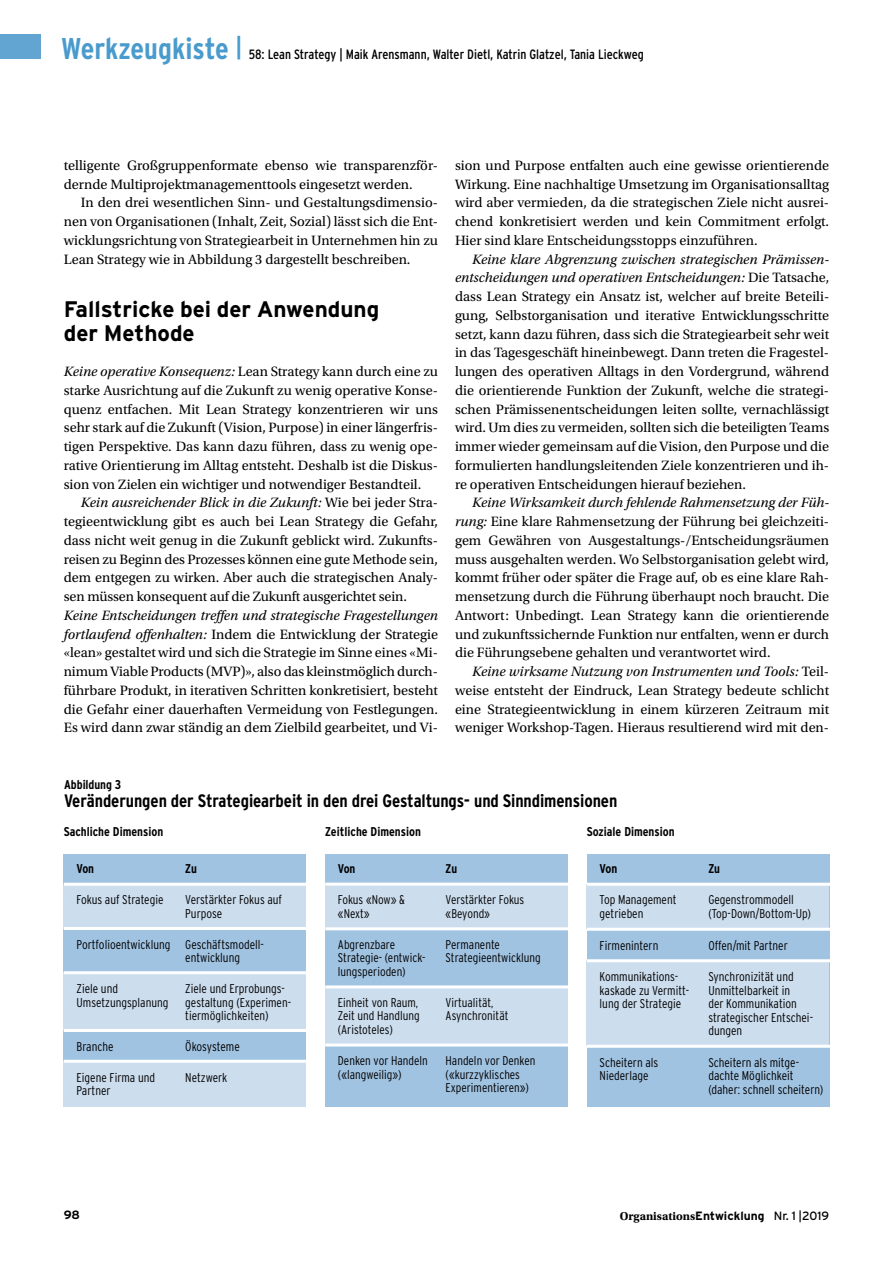
<style>
.page{position:relative;width:893px;height:1263px;background:#fff}
.page>*{position:absolute;margin:0;border:0;box-sizing:border-box;transform-origin:0 0}
.t1{font:700 22.5px/24px "Interstate";color:#000}
.t2{font:700 condensed 18px "Interstate";letter-spacing:-.005em;color:#000}
.t3{font:14.25px/18.8px "Utopia Std";color:#000;text-align:justify}
.t4{font:condensed 13.5px "Interstate";color:#000}
.t5{font:300 condensed 12.75px/13.5px "Interstate";color:#000}
.t6{font:700 condensed 12.75px "Interstate";color:#000}
.t7{font:300 condensed 12.6px/13.4px "Interstate";color:#000}
.t8{font:700 condensed 12.6px "Interstate";color:#000}
.t9{font:700 12px "Utopia Std";color:#000}
.t10{font:700 12px "Interstate";color:#000}
.s1{font-weight:700;font-size:30px;color:#4a9bcd}
.s2{font-style:italic}
.s3{font-family:"Interstate"}
.s4{font-family:"Interstate";font-weight:400}
</style>
<div class="page">
<div style="left:0;top:35px;width:41px;height:24px;background:#62a4d2"></div>
<div style="left:64px;top:854px;width:242px;height:252px;background:#a1c3e2"></div>
<div style="left:325px;top:854px;width:243px;height:252px;background:#a1c3e2"></div>
<div style="left:587px;top:854px;width:242px;height:252px;background:#a1c3e2"></div>
<div style="left:64px;top:885px;width:242px;height:43px;background:#cde"></div>
<div style="left:325px;top:885px;width:243px;height:44px;background:#cde"></div>
<div style="left:587px;top:885px;width:242px;height:44px;background:#cde"></div>
<div style="left:64px;top:972px;width:242px;height:58px;background:#cde"></div>
<div style="left:325px;top:987px;width:243px;height:58px;background:#cde"></div>
<div style="left:587px;top:960px;width:242px;height:86px;background:#cde"></div>
<div style="left:64px;top:1061px;width:242px;height:45px;background:#cde"></div>
<hr style="left:64px;top:883px;width:243px;height:3px;background:#fff">
<hr style="left:64px;top:927px;width:243px;height:3px;background:#fff">
<hr style="left:64px;top:971px;width:243px;height:3px;background:#fff">
<hr style="left:64px;top:1029px;width:243px;height:3px;background:#fff">
<hr style="left:64px;top:1060px;width:243px;height:3px;background:#fff">
<hr style="left:325px;top:882px;width:243px;height:3px;background:#fff">
<hr style="left:325px;top:927px;width:243px;height:3px;background:#fff">
<hr style="left:325px;top:985px;width:243px;height:3px;background:#fff">
<hr style="left:325px;top:1043px;width:243px;height:3px;background:#fff">
<hr style="left:587px;top:883px;width:243px;height:3px;background:#fff">
<hr style="left:587px;top:928px;width:243px;height:3px;background:#fff">
<hr style="left:587px;top:959px;width:243px;height:3px;background:#fff">
<hr style="left:587px;top:1045px;width:243px;height:3px;background:#fff">
<p class="t4" style="left:62px;top:46px;width:584px"><span class="s1">Werkzeugkiste</span> <sup>|</sup> 58: Lean Strategy | Maik Arensmann, Walter Dietl, Katrin Glatzel, Tania Lieckweg</p>
<p class="t3" style="left:64px;top:155px;width:376px">telligente Großgruppenformate ebenso wie transparenzför&shy;dernde Multiprojektmanagementtools eingesetzt werden.</p>
<p class="t3" style="left:64px;top:193px;width:376px;text-indent:17px">In den drei wesentlichen Sinn- und Gestaltungsdimensio&shy;nen von Organisationen (Inhalt, Zeit, Sozial) lässt sich die Ent&shy;wicklungsrichtung von Strategiearbeit in Unternehmen hin zu Lean Strategy wie in Abbildung 3 dargestellt beschreiben.</p>
<h1 class="t1" style="left:64px;top:296px;width:317px">Fallstricke bei der Anwendung der Methode</h1>
<p class="t3" style="left:64px;top:362px;width:376px"><span class="s2">Keine operative Konsequenz:</span> Lean Strategy kann durch eine zu starke Ausrichtung auf die Zukunft zu wenig operative Konse&shy;quenz entfachen. Mit Lean Strategy konzentrieren wir uns sehr stark auf die Zukunft (Vision, Purpose) in einer längerfris&shy;tigen Perspektive. Das kann dazu führen, dass zu wenig ope&shy;rative Orientierung im Alltag entsteht. Deshalb ist die Diskus&shy;sion von Zielen ein wichtiger und notwendiger Bestandteil.</p>
<p class="t3" style="left:64px;top:493px;width:376px;text-indent:17px"><span class="s2">Kein ausreichender Blick in die Zukunft:</span> Wie bei jeder Stra&shy;tegieentwicklung gibt es auch bei Lean Strategy die Gefahr, dass nicht weit genug in die Zukunft geblickt wird. Zukunfts&shy;reisen zu Beginn des Prozesses können eine gute Methode sein, dem entgegen zu wirken. Aber auch die strategischen Analy&shy;sen müssen konsequent auf die Zukunft ausgerichtet sein.</p>
<p class="t3" style="left:64px;top:605px;width:376px"><span class="s2">Keine Entscheidungen treffen und strategische Fragestellungen fortlaufend offenhalten:</span> Indem die Entwicklung der Strategie «lean» gestaltet wird und sich die Strategie im Sinne eines «Mi&shy;nimum Viable Products (MVP)», also das kleinstmöglich durch&shy;führbare Produkt, in iterativen Schritten konkretisiert, besteht die Gefahr einer dauerhaften Vermeidung von Festlegungen.<br>Es wird dann zwar ständig an dem Zielbild gearbeitet, und Vi-</p>
<p class="t3" style="left:91px;top:719px;width:19px">i d</p>
<p class="t3" style="left:455px;top:156px;width:376px">sion und Purpose entfalten auch eine gewisse orientierende Wirkung. Eine nachhaltige Umsetzung im Organisationsalltag wird aber vermieden, da die strategischen Ziele nicht ausrei&shy;chend konkretisiert werden und kein Commitment erfolgt.<br>Hier sind klare Entscheidungsstopps einzuführen.</p>
<p class="t3" style="left:455px;top:250px;width:376px;text-indent:17px"><span class="s2">Keine klare Abgrenzung zwischen strategischen Prämissen&shy;entscheidungen und operativen Entscheidungen:</span> Die Tatsache, dass Lean Strategy ein Ansatz ist, welcher auf breite Beteili&shy;gung, Selbstorganisation und iterative Entwicklungsschritte setzt, kann dazu führen, dass sich die Strategiearbeit sehr weit in das Tagesgeschäft hineinbewegt. Dann treten die Fragestel&shy;lungen des operativen Alltags in den Vordergrund, während die orientierende Funktion der Zukunft, welche die strategi&shy;schen Prämissenentscheidungen leiten sollte, vernachlässigt wird. Um dies zu vermeiden, sollten sich die beteiligten Teams immer wieder gemeinsam auf die Vision, den Purpose und die formulierten handlungsleitenden Ziele konzentrieren und ih&shy;re operativen Entscheidungen hierauf beziehen.</p>
<p class="t3" style="left:455px;top:494px;width:376px;text-indent:17px"><span class="s2">Keine Wirksamkeit durch fehlende Rahmensetzung der Füh&shy;rung:</span> Eine klare Rahmensetzung der Führung bei gleichzeiti&shy;gem Gewähren von Ausgestaltungs-/Entscheidungsräumen muss ausgehalten werden. Wo Selbstorganisation gelebt wird, kommt früher oder später die Frage auf, ob es eine klare Rah&shy;mensetzung durch die Führung überhaupt noch braucht. Die Antwort: Unbedingt. Lean Strategy kann die orientierende und zukunftssichernde Funktion nur entfalten, wenn er durch die Führungsebene gehalten und verantwortet wird.</p>
<p class="t3" style="left:455px;top:662px;width:376px;text-indent:17px"><span class="s2">Keine wirksame Nutzung von Instrumenten und Tools:</span> Teil&shy;weise entsteht der Eindruck, Lean Strategy bedeute schlicht eine Strategieentwicklung in einem kürzeren Zeitraum mit weniger Workshop-Tagen. Hieraus resultierend wird mit den-</p>
<p class="t6" style="left:64px;top:776px;width:59px">Abbildung 3</p>
<p class="t2" style="left:64px;top:790px;width:555px">Veränderungen der Strategiearbeit in den drei Gestaltungs- und Sinndimensionen</p>
<p class="t6" style="left:64px;top:825px;width:101px">Sachliche Dimension</p>
<p class="t6" style="left:325px;top:825px;width:97px">Zeitliche Dimension</p>
<p class="t6" style="left:587px;top:825px;width:89px">Soziale Dimension</p>
<p class="t6" style="left:77px;top:861px;width:19px">Von</p>
<p class="t6" style="left:185px;top:861px;width:13px">Zu</p>
<p class="t5" style="left:77px;top:893px;width:89px">Fokus auf Strategie</p>
<p class="t5" style="left:185px;top:893px;width:98px">Verstärkter Fokus auf<br>Purpose</p>
<p class="t5" style="left:185px;top:937px;width:80px;text-indent:-109px">Portfolioentwicklung Geschäftsmodell&shy;entwicklung</p>
<p class="t5" style="left:77px;top:982px;width:43px">Ziele und</p>
<p class="t5" style="left:185px;top:982px;width:101px">Ziele und Erprobungs-</p>
<p class="t5" style="left:77px;top:995px;width:93px">Umsetzungsplanung</p>
<p class="t5" style="left:185px;top:995px;width:107px">gestaltung (Experimen&shy;tiermöglichkeiten)</p>
<p class="t5" style="left:77px;top:1039px;width:39px">Branche</p>
<p class="t5" style="left:185px;top:1039px;width:56px">Ökosysteme</p>
<p class="t5" style="left:77px;top:1070px;width:80px">Eigene Firma und</p>
<p class="t5" style="left:185px;top:1070px;width:44px">Netzwerk</p>
<p class="t5" style="left:77px;top:1084px;width:36px">Partner</p>
<p class="t6" style="left:83px;top:777px;width:13px">id</p>
<p class="t8" style="left:338px;top:861px;width:19px">Von</p>
<p class="t8" style="left:446px;top:861px;width:13px">Zu</p>
<p class="t7" style="left:338px;top:893px;width:69px">Fokus «Now» &amp;</p>
<p class="t7" style="left:446px;top:893px;width:80px">Verstärkter Fokus</p>
<p class="t7" style="left:338px;top:906px;width:33px">«Next»</p>
<p class="t7" style="left:446px;top:906px;width:46px">«Beyond»</p>
<p class="t7" style="left:338px;top:938px;width:59px">Abgrenzbare</p>
<p class="t7" style="left:446px;top:938px;width:56px">Permanente</p>
<p class="t7" style="left:338px;top:951px;width:89px">Strategie- (entwick-</p>
<p class="t7" style="left:446px;top:951px;width:97px">Strategieentwicklung</p>
<p class="t7" style="left:338px;top:964px;width:69px">lungsperioden)</p>
<p class="t7" style="left:338px;top:996px;width:82px">Einheit von Raum,</p>
<p class="t7" style="left:446px;top:996px;width:49px">Virtualität,</p>
<p class="t7" style="left:338px;top:1009px;width:83px">Zeit und Handlung</p>
<p class="t7" style="left:446px;top:1009px;width:64px">Asynchronität</p>
<p class="t7" style="left:338px;top:1022px;width:56px">(Aristoteles)</p>
<p class="t7" style="left:338px;top:1054px;width:91px">Denken vor Handeln</p>
<p class="t7" style="left:446px;top:1054px;width:91px">Handeln vor Denken</p>
<p class="t7" style="left:338px;top:1067px;width:65px">(«langweilig»)</p>
<p class="t7" style="left:446px;top:1067px;width:85px">(«kurzzyklisches<br>Experimentieren»)</p>
<p class="t6" style="left:600px;top:861px;width:19px">Von</p>
<p class="t6" style="left:708px;top:861px;width:13px">Zu</p>
<p class="t5" style="left:600px;top:893px;width:78px">Top Management</p>
<p class="t5" style="left:708px;top:893px;width:87px">Gegenstrommodell</p>
<p class="t5" style="left:600px;top:907px;width:45px">getrieben</p>
<p class="t5" style="left:708px;top:907px;width:104px">(Top-Down/Bottom-Up)</p>
<p class="t5" style="left:600px;top:938px;width:60px">Firmenintern</p>
<p class="t5" style="left:708px;top:938px;width:81px">Offen/mit Partner</p>
<p class="t5" style="left:600px;top:970px;width:80px">Kommunikations-</p>
<p class="t5" style="left:708px;top:970px;width:87px">Synchronizität und</p>
<p class="t5" style="left:600px;top:983px;width:91px">kaskade zu Vermitt-</p>
<p class="t5" style="left:708px;top:983px;width:83px">Unmittelbarkeit in</p>
<p class="t5" style="left:600px;top:997px;width:83px">lung der Strategie</p>
<p class="t5" style="left:708px;top:997px;width:106px">der Kommunikation strategischer Entschei&shy;dungen</p>
<p class="t5" style="left:600px;top:1055px;width:60px">Scheitern als</p>
<p class="t5" style="left:708px;top:1055px;width:92px">Scheitern als mitge-</p>
<p class="t5" style="left:600px;top:1069px;width:51px">Niederlage</p>
<p class="t5" style="left:708px;top:1069px;width:117px">dachte Möglichkeit (daher: schnell scheitern)</p>
<p class="t10" style="left:64px;top:1208px;width:18px">98</p>
<p class="t9" style="left:620px;top:1208px;width:211px">Organisations<span class="s3">Entwicklung</span> <span class="s4">Nr. 1 |2019</span></p>
</div>
